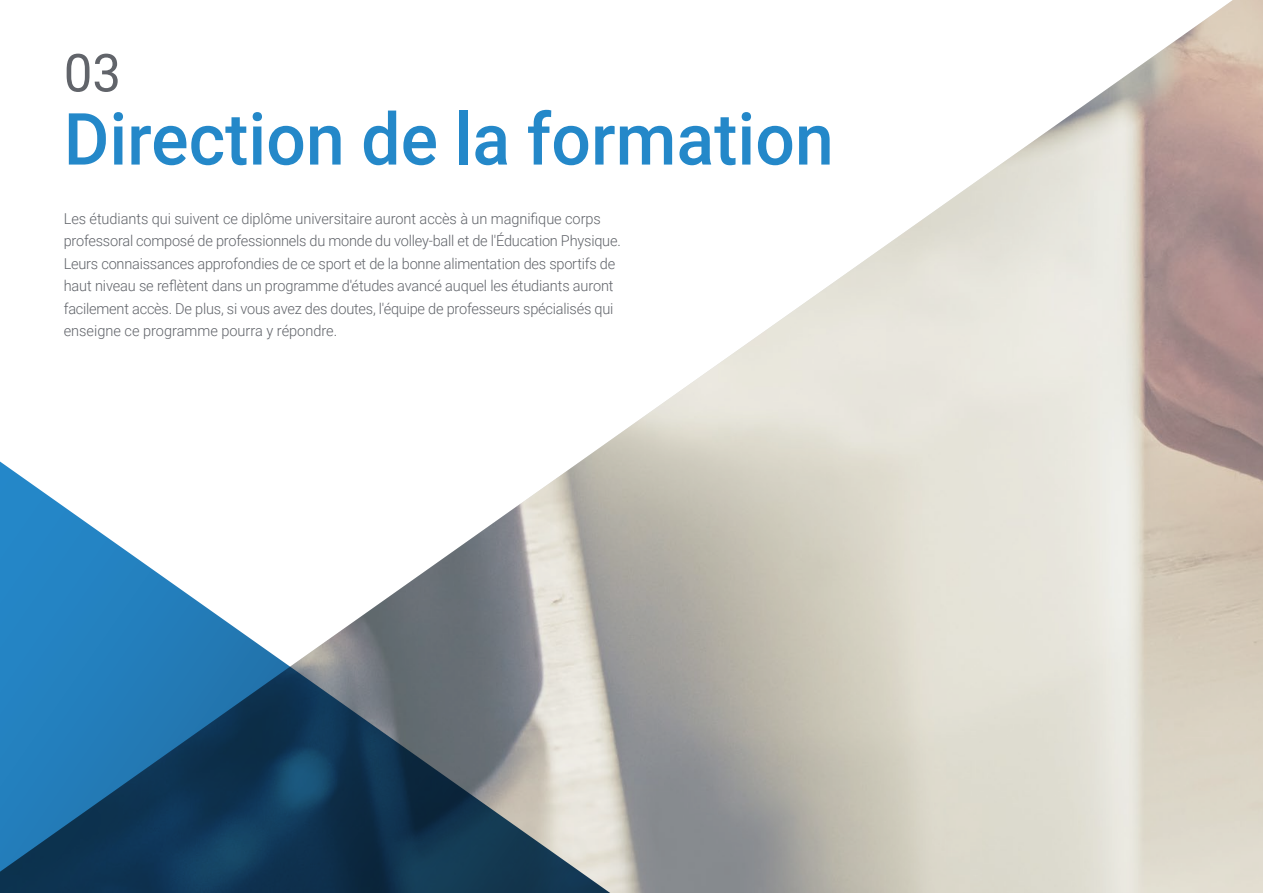
<style>
.page{position:relative;width:1263px;height:893px;background:#fff}
.page>*{position:absolute;margin:0;border:0;box-sizing:border-box;transform-origin:0 0}
.t1{font:500 72px "Roboto";color:#2488c9}
.t2{font:52.5px "Roboto";color:#61646a}
.t3{font:300 15px/22.5px "Roboto";letter-spacing:-.015em;color:#61646a}
</style>
<div class="page">
<svg style="left:0;top:446px;width:640px;height:447px"></svg>
<h2 class="t2" style="left:64px;top:36px;width:59px">03</h2>
<h1 class="t1" style="left:64px;top:89px;width:771px">Direction de la formation</h1>
<p class="t3" style="left:64px;top:207px;width:558px">Les étudiants qui suivent ce diplôme universitaire auront accès à un magnifique corps professoral composé de professionnels du monde du volley-ball et de l'Éducation Physique.<br>Leurs connaissances approfondies de ce sport et de la bonne alimentation des sportifs de haut niveau se reflètent dans un programme d'études avancé auquel les étudiants auront facilement accès. De plus, si vous avez des doutes, l'équipe de professeurs spécialisés qui enseigne ce programme pourra y répondre.</p>
</div>
